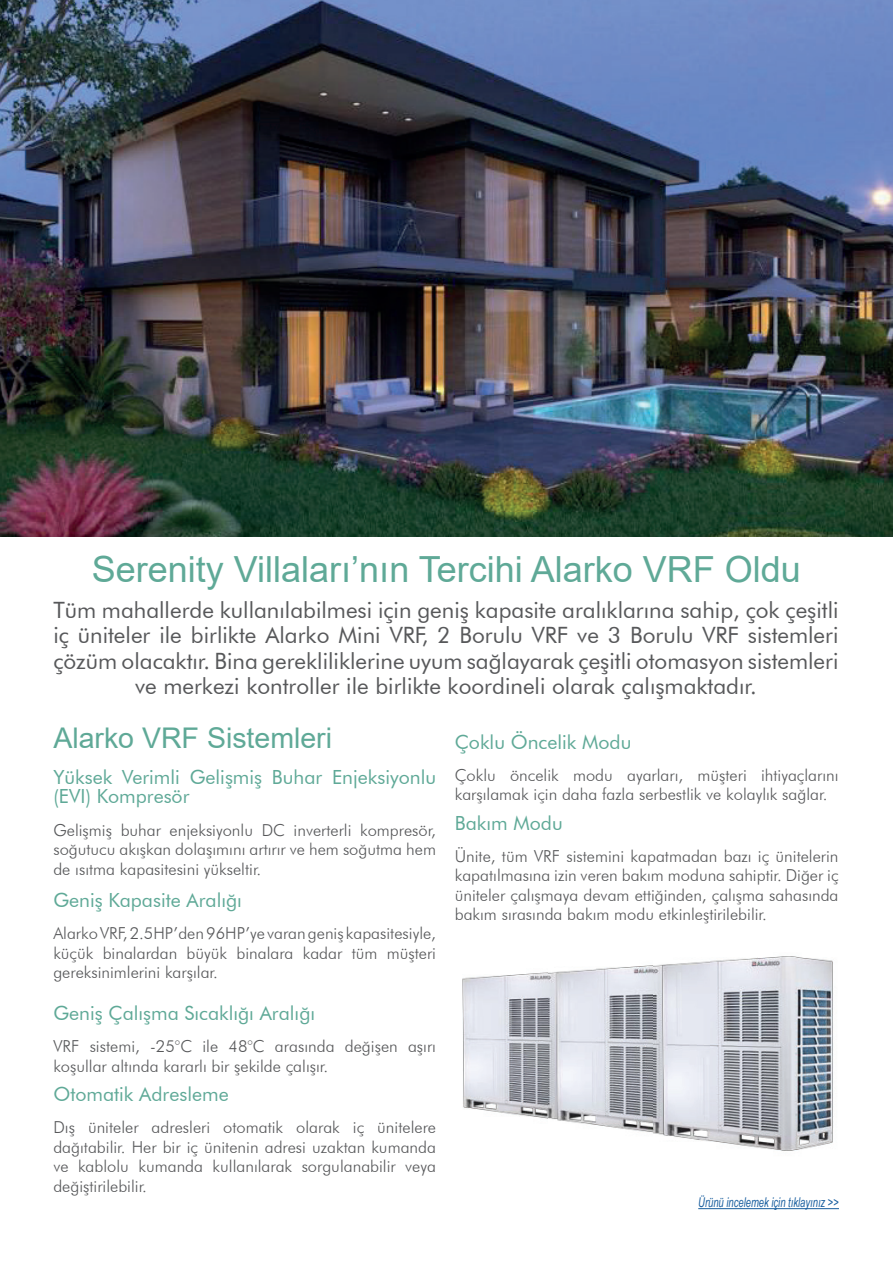
<style>
.page{position:relative;width:893px;height:1263px;background:#fff}
.page>*{position:absolute;margin:0;border:0;box-sizing:border-box;transform-origin:0 0}
.t1{font:36px "Arial";color:#5fa997}
.t2{font:28.5px "Arial";color:#5fa997}
.t3{font:22.5px/25.5px "Futura BT";color:#57585a;text-align:center}
.t4{font:19.5px/19.5px "Futura BT";color:#5fa997}
.t5{font:300 16.5px/19.5px "Futura BT";color:#57585a;text-align:justify}
.t6{font:italic 13.5px "Arial Narrow";color:#175d9e;scale:.85 1}
</style>
<div class="page">
<hr style="left:698px;top:1208px;width:141px;height:1px;background:#175d9e">
<img style="left:0;top:0;width:892px;height:537px">
<img style="left:462px;top:972px;width:87px;height:147px">
<img style="left:549px;top:965px;width:105px;height:169px">
<img style="left:654px;top:956px;width:179px;height:195px">
<h1 class="t1" style="left:92px;top:545px;width:710px">Serenity Villaları’nın Tercihi Alarko VRF Oldu</h1>
<p class="t3" style="left:53px;top:597px;width:787px">Tüm mahallerde kullanılabilmesi için geniş kapasite aralıklarına sahip, çok çeşitli iç üniteler ile birlikte Alarko Mini VRF, 2 Borulu VRF ve 3 Borulu VRF sistemleri çözüm olacaktır. Bina gerekliliklerine uyum sağlayarak çeşitli otomasyon sistemleri ve merkezi kontroller ile birlikte koordineli olarak çalışmaktadır.</p>
<h2 class="t2" style="left:53px;top:718px;width:280px">Alarko VRF Sistemleri</h2>
<p class="t4" style="left:53px;top:767px;width:384px">Yüksek Verimli Gelişmiş Buhar Enjeksiyonlu (EVI) Kompresör</p>
<p class="t5" style="left:53px;top:820px;width:384px">Gelişmiş buhar enjeksiyonlu DC inverterli kompresör, soğutucu akışkan dolaşımını artırır ve hem soğutma hem de ısıtma kapasitesini yükseltir.</p>
<p class="t4" style="left:53px;top:890px;width:190px">Geniş Kapasite Aralığı</p>
<p class="t5" style="left:53px;top:923px;width:384px">Alarko VRF, 2.5HP’den 96HP’ye varan geniş kapasitesiyle, küçük binalardan büyük binalara kadar tüm müşteri gereksinimlerini karşılar.</p>
<p class="t4" style="left:53px;top:1003px;width:263px">Geniş Çalışma Sıcaklığı Aralığı</p>
<p class="t5" style="left:53px;top:1037px;width:384px">VRF sistemi, -25°C ile 48°C arasında değişen aşırı koşullar altında kararlı bir şekilde çalışır.</p>
<p class="t4" style="left:53px;top:1084px;width:177px">Otomatik Adresleme</p>
<p class="t5" style="left:53px;top:1118px;width:384px">Dış üniteler adresleri otomatik olarak iç ünitelere dağıtabilir. Her bir iç ünitenin adresi uzaktan kumanda ve kablolu kumanda kullanılarak sorgulanabilir veya değiştirilebilir.</p>
<p class="t4" style="left:455px;top:732px;width:178px">Çoklu Öncelik Modu</p>
<p class="t5" style="left:455px;top:765px;width:385px">Çoklu öncelik modu ayarları, müşteri ihtiyaçlarını karşılamak için daha fazla serbestlik ve kolaylık sağlar.</p>
<p class="t4" style="left:455px;top:813px;width:109px">Bakım Modu</p>
<p class="t5" style="left:455px;top:846px;width:385px">Ünite, tüm VRF sistemini kapatmadan bazı iç ünitelerin kapatılmasına izin veren bakım moduna sahiptir. Diğer iç üniteler çalışmaya devam ettiğinden, çalışma sahasında bakım sırasında bakım modu etkinleştirilebilir.</p>
<p class="t6" style="left:698px;top:1193px;width:167px">Ürünü incelemek için tıklayınız &gt;&gt;</p>
</div>
